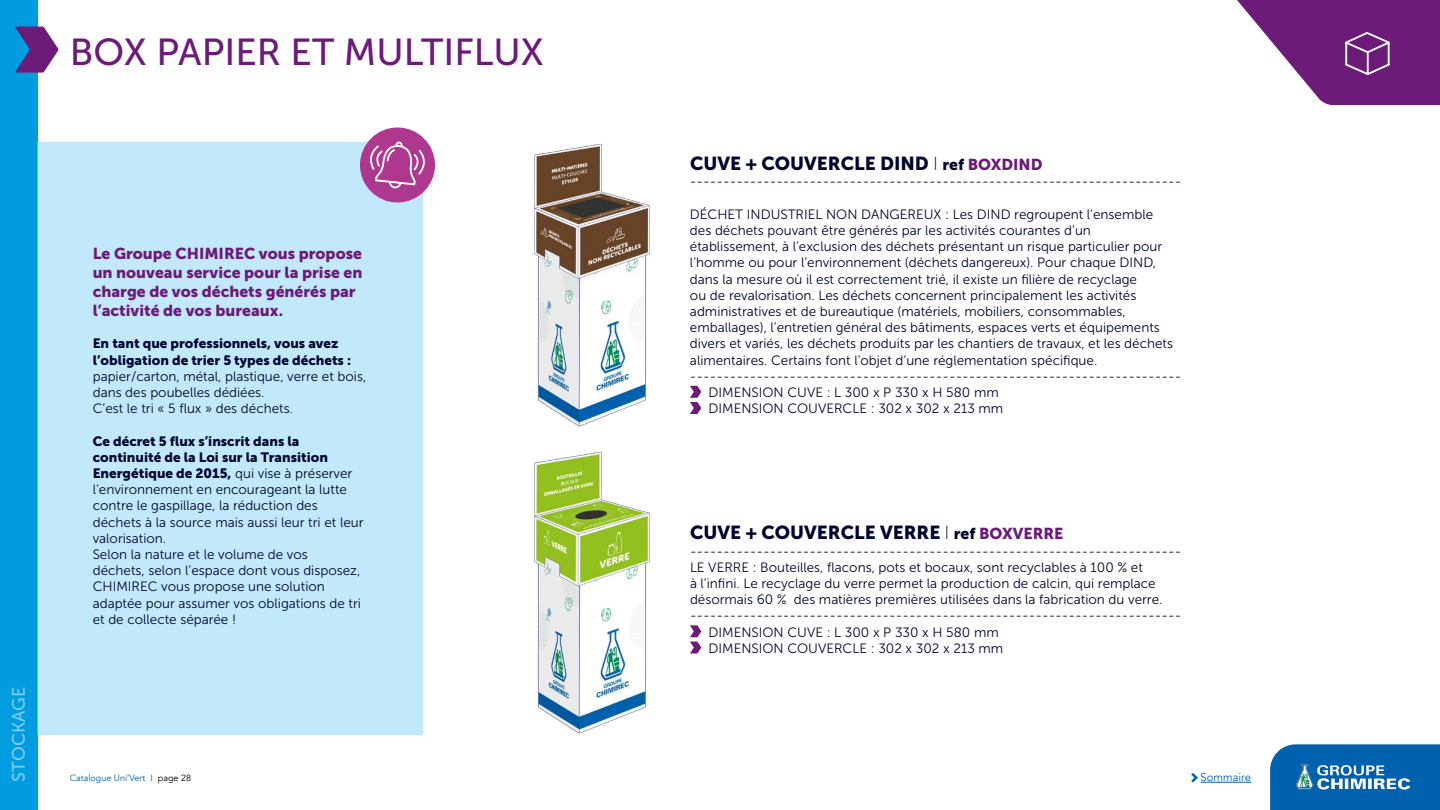
<style>
.page{position:relative;width:1440px;height:810px;background:#fff}
.page>*{position:absolute;margin:0;border:0;box-sizing:border-box;transform-origin:0 0}
.t1{font:37.5px "Museo Sans 500";color:#6c1b78}
.t2{font:18.75px "Museo Sans 900";color:#00062f}
.t3{font:18px "Museo Sans 500";color:#fff}
.t4{font:15.75px/18.9px "Museo Sans 900";color:#6c1b78}
.t5{font:13.5px/16.2px "Museo Sans 300";color:#00062f}
.t6{font:13.5px/16.2px "Museo Sans 900";color:#00062f}
.t7{font:11.25px "Avenir";color:#0061ae}
.t8{font:9px "Avenir";color:#0061ae}
.s1{font-family:"Museo Sans 300"}
.s2{font-family:"Museo Sans 100"}
.s3{font-size:15.75px}
.s4{font-size:15.75px;color:#6c1b78}
.s5{color:#000}
</style>
<div class="page">
<div style="left:1270px;top:744px;width:170px;height:66px;background:#0061ae"></div>
<div style="left:0;top:0;width:38px;height:810px;background:#009ce0"></div>
<svg style="left:1191px;top:773px;width:7px;height:9px"></svg>
<img style="left:1296px;top:765px;width:114px;height:24px">
<hr style="left:1201px;top:782px;width:50px;height:1px;background:#0061ae">
<div style="left:38px;top:142px;width:385px;height:593px;background:#c2e9fb"></div>
<svg style="left:15px;top:27px;width:44px;height:46px"></svg>
<svg style="left:690px;top:386px;width:11px;height:28px"></svg>
<svg style="left:690px;top:625px;width:11px;height:29px"></svg>
<div style="left:360px;top:128px;width:75px;height:74px;background:#ae378f;border-radius:50%"></div>
<svg style="left:365px;top:141px;width:66px;height:48px"></svg>
<img style="left:534px;top:143px;width:116px;height:284px">
<img style="left:534px;top:451px;width:116px;height:283px">
<svg style="left:1237px;top:0;width:203px;height:105px"></svg>
<h3 class="t3" style="left:9px;top:782px;width:96px;rotate:-90deg">STOCKAGE</h3>
<h1 class="t1" style="left:70px;top:31px;width:475px">BOX PAPIER ET MULTIFLUX</h1>
<p class="t4" style="left:93px;top:244px;width:271px">Le Groupe CHIMIREC vous propose un nouveau service pour la prise en charge de vos déchets générés par l’activité de vos bureaux.</p>
<p class="t6" style="left:93px;top:336px;width:260px">En tant que professionnels, vous avez l’obligation de trier 5 types de déchets :</p>
<p class="t5" style="left:93px;top:368px;width:275px">papier/carton, métal, plastique, verre et bois, dans des poubelles dédiées.<br>C’est le tri « 5 flux » des déchets.</p>
<p class="t6" style="left:93px;top:433px;width:261px">Ce décret 5 flux s’inscrit dans la continuité de la Loi sur la Transition<br>Energétique de 2015, <span class="s1">qui vise à préserver</span></p>
<p class="t5" style="left:93px;top:482px;width:272px">l’environnement en encourageant la lutte contre le gaspillage, la réduction des déchets à la source mais aussi leur tri et leur valorisation.<br>Selon la nature et le volume de vos<br>déchets, selon l’espace dont vous disposez, CHIMIREC vous propose une solution adaptée pour assumer vos obligations de tri et de collecte séparée !</p>
<h2 class="t2" style="left:690px;top:153px;width:354px">CUVE + COUVERCLE DIND <span class="s2">I</span> <span class="s3">ref</span> <span class="s4">BOXDIND</span></h2>
<p class="t5" style="left:690px;top:174px;width:493px">--------------------------------------------------------------------------</p>
<p class="t5" style="left:690px;top:206px;width:465px">DÉCHET INDUSTRIEL NON DANGEREUX : Les DIND regroupent l’ensemble</p>
<p class="t5" style="left:690px;top:222px;width:402px">des déchets pouvant être générés par les activités courantes d’un</p>
<p class="t5" style="left:690px;top:239px;width:474px">établissement, à l’exclusion des déchets présentant un risque particulier pour</p>
<p class="t5" style="left:690px;top:255px;width:468px">l’homme ou pour l’environnement (déchets dangereux). Pour chaque DIND,</p>
<p class="t5" style="left:690px;top:271px;width:449px">dans la mesure où il est correctement trié, il existe un filière de recyclage</p>
<p class="t5" style="left:690px;top:287px;width:448px">ou de revalorisation. Les déchets concernent principalement les activités</p>
<p class="t5" style="left:690px;top:303px;width:437px">administratives et de bureautique (matériels, mobiliers, consommables,</p>
<p class="t5" style="left:690px;top:320px;width:471px">emballages), l’entretien général des bâtiments, espaces verts et équipements</p>
<p class="t5" style="left:690px;top:336px;width:485px">divers et variés, les déchets produits par les chantiers de travaux, et les déchets</p>
<p class="t5" style="left:690px;top:352px;width:409px">alimentaires. Certains font l’objet d’une réglementation spécifique.</p>
<p class="t5" style="left:690px;top:368px;width:493px">--------------------------------------------------------------------------</p>
<p class="t5" style="left:709px;top:384px;width:292px">DIMENSION CUVE : L 300 x P 330 x H 580 mm</p>
<p class="t5" style="left:709px;top:401px;width:296px">DIMENSION COUVERCLE : 302 x 302 x 213 mm</p>
<h2 class="t2" style="left:690px;top:522px;width:375px">CUVE + COUVERCLE VERRE <span class="s2">I</span> <span class="s3">ref</span> <span class="s4">BOXVERRE</span></h2>
<p class="t5" style="left:690px;top:543px;width:493px">--------------------------------------------------------------------------</p>
<p class="t5" style="left:690px;top:559px;width:454px">LE VERRE : Bouteilles, flacons, pots et bocaux, sont recyclables à 100 % et</p>
<p class="t5" style="left:690px;top:575px;width:467px">à l’infini. Le recyclage du verre permet la production de calcin, qui remplace</p>
<p class="t5" style="left:690px;top:591px;width:474px">désormais 60 % des matières premières utilisées dans la fabrication du verre.</p>
<p class="t5" style="left:690px;top:608px;width:493px">--------------------------------------------------------------------------</p>
<p class="t5" style="left:709px;top:624px;width:292px">DIMENSION CUVE : L 300 x P 330 x H 580 mm</p>
<p class="t5" style="left:709px;top:640px;width:296px">DIMENSION COUVERCLE : 302 x 302 x 213 mm</p>
<p class="t8" style="left:70px;top:773px;width:123px">Catalogue Uni’Vert I <span class="s5">page 28</span></p>
<p class="t7" style="left:1201px;top:771px;width:52px">Sommaire</p>
</div>
